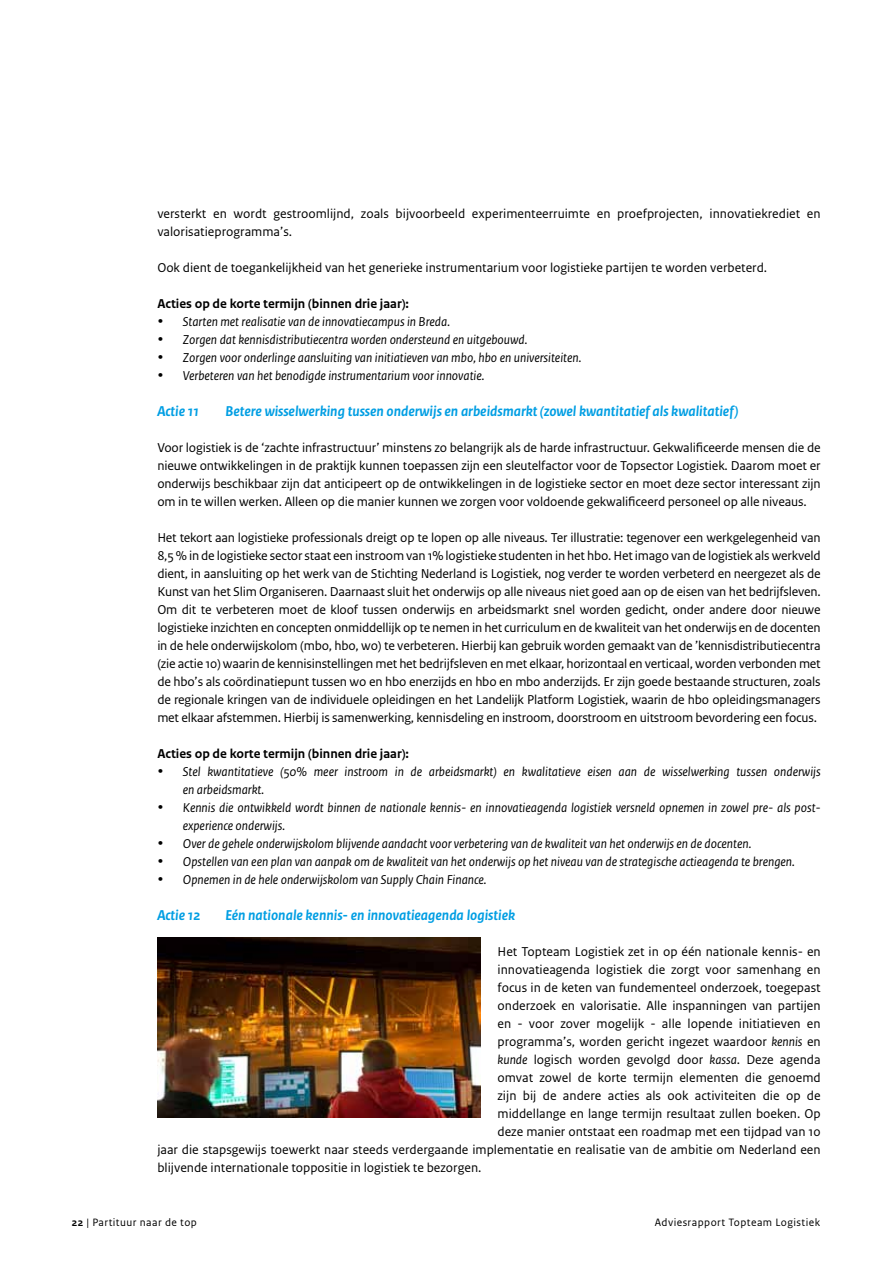
<style>
.page{position:relative;width:893px;height:1263px;background:#fff}
.page>*{position:absolute;margin:0;border:0;box-sizing:border-box;transform-origin:0 0}
.t1{font:italic 700 15px "Rijksoverheid Sans Text";color:#009ee3}
.t2{font:13.5px/18px "Rijksoverheid Sans Text";color:#000;text-align:justify}
.t3{font:italic 13.5px/18px "Rijksoverheid Sans Text";color:#000}
.t4{font:700 13.5px "Rijksoverheid Sans Text";color:#000}
.t5{font:11.25px "Rijksoverheid Sans Text";letter-spacing:.04em;color:#000}
.s1{font-style:italic}
.s2{font-family:"Rijksoverheid Sans Heading";font-weight:700}
</style>
<div class="page">
<img style="left:157px;top:938px;width:323px;height:180px">
<p class="t2" style="left:157px;top:205px;width:665px">versterkt en wordt gestroomlijnd, zoals bijvoorbeeld experimenteerruimte en proefprojecten, innovatiekrediet en valorisatieprogramma’s.</p>
<p class="t2" style="left:157px;top:259px;width:611px">Ook dient de toegankelijkheid van het generieke instrumentarium voor logistieke partijen te worden verbeterd.</p>
<p class="t4" style="left:157px;top:296px;width:253px">Acties op de korte termijn (binnen drie jaar):</p>
<p class="t3" style="left:157px;top:313px;width:294px">• Starten met realisatie van de innovatiecampus in Breda.</p>
<p class="t3" style="left:157px;top:331px;width:372px">• Zorgen dat kennisdistributiecentra worden ondersteund en uitgebouwd.</p>
<p class="t3" style="left:157px;top:349px;width:426px">• Zorgen voor onderlinge aansluiting van initiatieven van mbo, hbo en universiteiten.</p>
<p class="t3" style="left:157px;top:367px;width:329px">• Verbeteren van het benodigde instrumentarium voor innovatie.</p>
<p class="t1" style="left:157px;top:402px;width:43px">Actie 11</p>
<p class="t1" style="left:225px;top:402px;width:515px">Betere wisselwerking tussen onderwijs en arbeidsmarkt (zowel kwantitatief als kwalitatief)</p>
<p class="t2" style="left:157px;top:439px;width:665px">Voor logistiek is de ‘zachte infrastructuur’ minstens zo belangrijk als de harde infrastructuur. Gekwalificeerde mensen die de nieuwe ontwikkelingen in de praktijk kunnen toepassen zijn een sleutelfactor voor de Topsector Logistiek. Daarom moet er onderwijs beschikbaar zijn dat anticipeert op de ontwikkelingen in de logistieke sector en moet deze sector interessant zijn om in te willen werken. Alleen op die manier kunnen we zorgen voor voldoende gekwalificeerd personeel op alle niveaus.</p>
<p class="t2" style="left:157px;top:529px;width:665px">Het tekort aan logistieke professionals dreigt op te lopen op alle niveaus. Ter illustratie: tegenover een werkgelegenheid van 8,5 % in de logistieke sector staat een instroom van 1% logistieke studenten in het hbo. Het imago van de logistiek als werkveld dient, in aansluiting op het werk van de Stichting Nederland is Logistiek, nog verder te worden verbeterd en neergezet als de Kunst van het Slim Organiseren. Daarnaast sluit het onderwijs op alle niveaus niet goed aan op de eisen van het bedrijfsleven.<br>Om dit te verbeteren moet de kloof tussen onderwijs en arbeidsmarkt snel worden gedicht, onder andere door nieuwe logistieke inzichten en concepten onmiddellijk op te nemen in het curriculum en de kwaliteit van het onderwijs en de docenten in de hele onderwijskolom (mbo, hbo, wo) te verbeteren. Hierbij kan gebruik worden gemaakt van de ’kennisdistributiecentra (zie actie 10) waarin de kennisinstellingen met het bedrijfsleven en met elkaar, horizontaal en verticaal, worden verbonden met de hbo’s als coördinatiepunt tussen wo en hbo enerzijds en hbo en mbo anderzijds. Er zijn goede bestaande structuren, zoals de regionale kringen van de individuele opleidingen en het Landelijk Platform Logistiek, waarin de hbo opleidingsmanagers met elkaar afstemmen. Hierbij is samenwerking, kennisdeling en instroom, doorstroom en uitstroom bevordering een focus.</p>
<p class="t4" style="left:157px;top:746px;width:253px">Acties op de korte termijn (binnen drie jaar):</p>
<p class="t3" style="left:183px;top:763px;width:639px;text-indent:-26px">• Stel kwantitatieve (50% meer instroom in de arbeidsmarkt) en kwalitatieve eisen aan de wisselwerking tussen onderwijs en arbeidsmarkt.</p>
<p class="t3" style="left:183px;top:799px;width:639px;text-indent:-26px">• Kennis die ontwikkeld wordt binnen de nationale kennis- en innovatieagenda logistiek versneld opnemen in zowel pre- als post&shy;experience onderwijs.</p>
<p class="t3" style="left:157px;top:835px;width:596px">• Over de gehele onderwijskolom blijvende aandacht voor verbetering van de kwaliteit van het onderwijs en de docenten.</p>
<p class="t3" style="left:157px;top:853px;width:639px">• Opstellen van een plan van aanpak om de kwaliteit van het onderwijs op het niveau van de strategische actieagenda te brengen.</p>
<p class="t3" style="left:157px;top:871px;width:331px">• Opnemen in de hele onderwijskolom van Supply Chain Finance.</p>
<p class="t1" style="left:157px;top:906px;width:45px">Actie 12</p>
<p class="t1" style="left:225px;top:906px;width:291px">Eén nationale kennis- en innovatieagenda logistiek</p>
<p class="t2" style="left:497px;top:943px;width:325px">Het Topteam Logistiek zet in op één nationale kennis- en</p>
<p class="t2" style="left:497px;top:961px;width:325px">innovatieagenda logistiek die zorgt voor samenhang en</p>
<p class="t2" style="left:497px;top:979px;width:325px">focus in de keten van fundementeel onderzoek, toegepast</p>
<p class="t2" style="left:497px;top:997px;width:325px">onderzoek en valorisatie. Alle inspanningen van partijen</p>
<p class="t2" style="left:497px;top:1015px;width:325px">en - voor zover mogelijk - alle lopende initiatieven en</p>
<p class="t2" style="left:497px;top:1033px;width:325px">programma’s, worden gericht ingezet waardoor <span class="s1">kennis</span> en</p>
<p class="t2" style="left:497px;top:1051px;width:325px"><span class="s1">kunde</span> logisch worden gevolgd door <span class="s1">kassa</span>. Deze agenda</p>
<p class="t2" style="left:497px;top:1069px;width:325px">omvat zowel de korte termijn elementen die genoemd</p>
<p class="t2" style="left:497px;top:1087px;width:325px">zijn bij de andere acties als ook activiteiten die op de</p>
<p class="t2" style="left:497px;top:1105px;width:325px">middellange en lange termijn resultaat zullen boeken. Op</p>
<p class="t2" style="left:497px;top:1123px;width:325px">deze manier ontstaat een roadmap met een tijdpad van 10</p>
<p class="t2" style="left:157px;top:1141px;width:665px">jaar die stapsgewijs toewerkt naar steeds verdergaande implementatie en realisatie van de ambitie om Nederland een</p>
<p class="t2" style="left:157px;top:1159px;width:326px">blijvende internationale toppositie in logistiek te bezorgen.</p>
<p class="t5" style="left:72px;top:1216px;width:127px"><span class="s2">22</span> | Partituur naar de top</p>
<p class="t5" style="left:655px;top:1216px;width:167px">Adviesrapport Topteam Logistiek</p>
</div>
